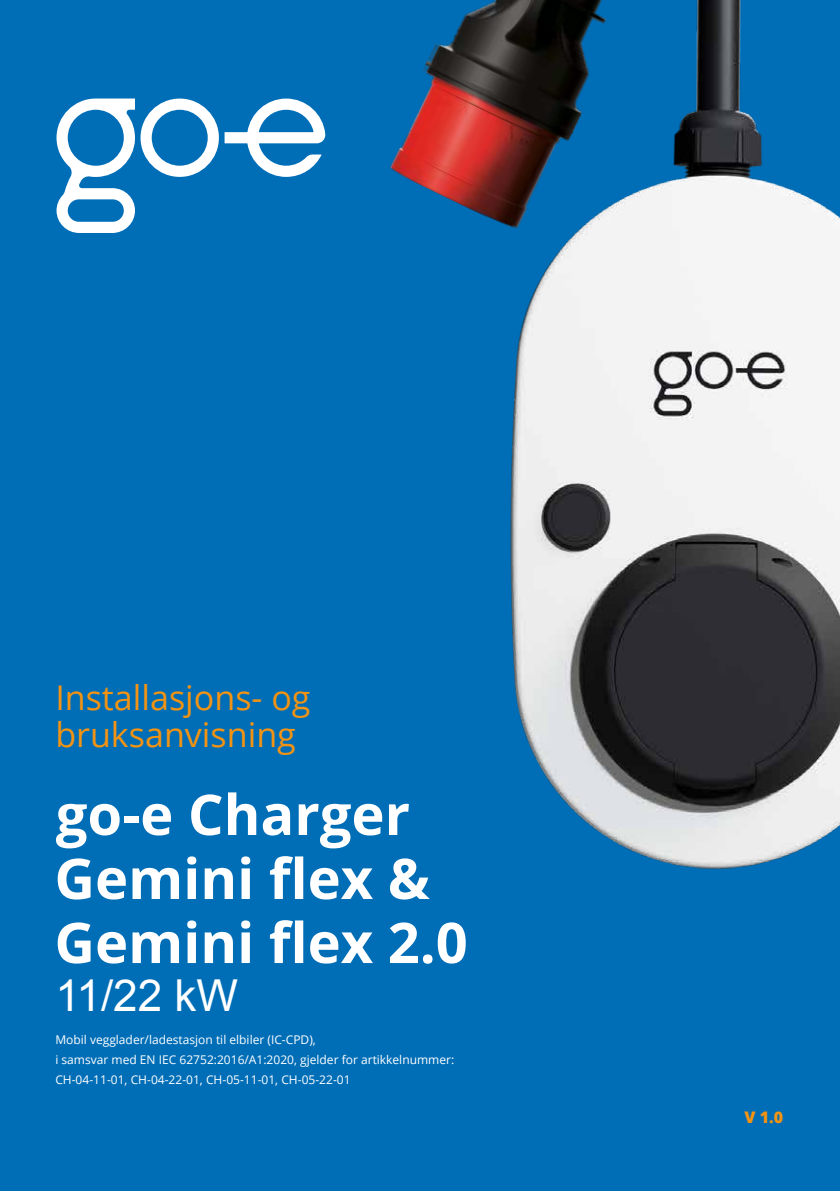
<style>
.page{position:relative;width:840px;height:1191px;background:#fff}
.page>*{position:absolute;margin:0;border:0;box-sizing:border-box;transform-origin:0 0}
.t1{font:700 56px/64px "Open Sans";color:#fff}
.t2{font:44px "Arial";color:#fff}
.t3{font:34px/36px "Open Sans";color:#f39313}
.t4{font:800 16px "Open Sans";color:#f39313}
.t5{font:12px/20px "Open Sans";color:#fff}
</style>
<div class="page">
<div style="left:0;top:0;width:839px;height:1191px;background:#006eb7"></div>
<img style="left:325px;top:0;width:514px;height:869px">
<img style="left:376px;top:0;width:261px;height:235px">
<svg style="left:56px;top:98px;width:269px;height:135px"></svg>
<h3 class="t3" style="left:55px;top:679px;width:257px">Installasjons- og bruksanvisning</h3>
<h1 class="t1" style="left:54px;top:781px;width:414px">go-e Charger<br>Gemini flex &amp;<br>Gemini flex 2.0</h1>
<h2 class="t2" style="left:55px;top:967px;width:184px">11/22 kW</h2>
<p class="t5" style="left:55px;top:1029px;width:400px">Mobil vegglader/ladestasjon til elbiler (IC-CPD),<br>i samsvar med EN IEC 62752:2016/A1:2020, gjelder for artikkelnummer:<br>CH-04-11-01, CH-04-22-01, CH-05-11-01, CH-05-22-01</p>
<h3 class="t4" style="left:744px;top:1105px;width:40px">V 1.0</h3>
</div>
